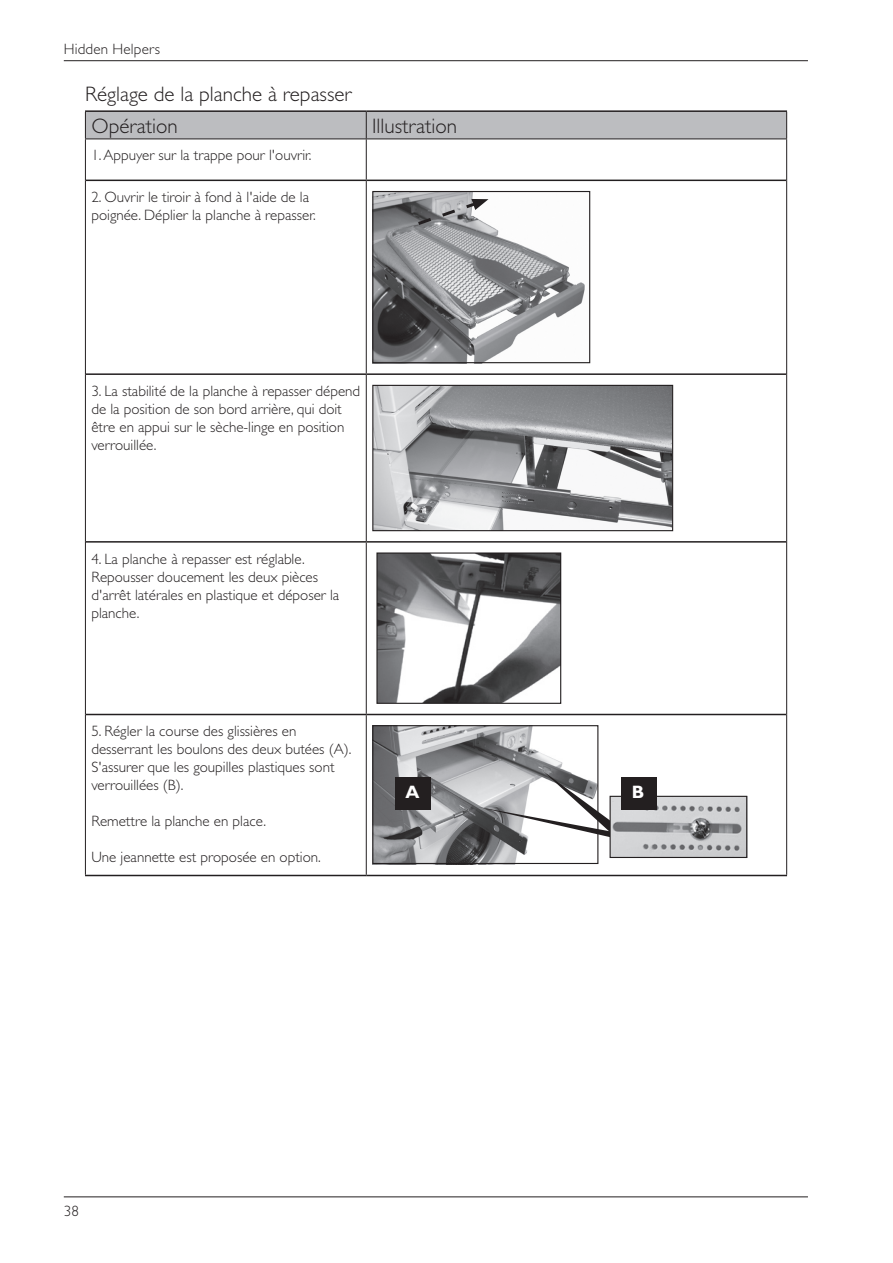
<style>
.page{position:relative;width:893px;height:1263px;background:#fff}
.page>*{position:absolute;margin:0;border:0;box-sizing:border-box;transform-origin:0 0}
.t1{font:300 21px/32.1px "Gill Sans";color:#231f20}
.t2{font:700 18px "Gill Sans";color:#fff}
.t3{font:300 15px/18px "Gill Sans";color:#231f20}
</style>
<div class="page">
<hr style="left:64px;top:60px;width:744px;height:1px;background:#231f20">
<hr style="left:64px;top:1196px;width:744px;height:1px;background:#231f20">
<hr style="left:85px;top:110px;width:281px;height:2px;background:#231f20">
<hr style="left:366px;top:110px;width:421px;height:2px;background:#231f20">
<svg style="left:85px;top:111px;width:702px;height:28px;background:#b3b4b6"></svg>
<hr style="left:85px;top:139px;width:281px;height:1px;background:#231f20">
<hr style="left:85px;top:139px;width:1px;height:41px;background:#231f20">
<hr style="left:366px;top:139px;width:1px;height:41px;background:#231f20">
<hr style="left:786px;top:139px;width:1px;height:41px;background:#231f20">
<hr style="left:85px;top:180px;width:1px;height:194px;background:#231f20">
<hr style="left:366px;top:181px;width:1px;height:192px;background:#231f20">
<hr style="left:786px;top:180px;width:1px;height:194px;background:#231f20">
<hr style="left:85px;top:374px;width:1px;height:168px;background:#231f20">
<hr style="left:366px;top:375px;width:1px;height:166px;background:#231f20">
<hr style="left:786px;top:374px;width:1px;height:168px;background:#231f20">
<hr style="left:85px;top:542px;width:1px;height:172px;background:#231f20">
<hr style="left:366px;top:543px;width:1px;height:171px;background:#231f20">
<hr style="left:786px;top:542px;width:1px;height:172px;background:#231f20">
<hr style="left:85px;top:714px;width:1px;height:161px;background:#231f20">
<hr style="left:366px;top:715px;width:1px;height:160px;background:#231f20">
<hr style="left:786px;top:714px;width:1px;height:161px;background:#231f20">
<hr style="left:86px;top:180px;width:280px;height:1px;background:#231f20">
<hr style="left:366px;top:180px;width:420px;height:1px;background:#231f20">
<hr style="left:86px;top:373px;width:280px;height:2px;background:#231f20">
<hr style="left:366px;top:373px;width:420px;height:2px;background:#231f20">
<hr style="left:86px;top:541px;width:280px;height:2px;background:#231f20">
<hr style="left:366px;top:541px;width:420px;height:2px;background:#231f20">
<hr style="left:366px;top:139px;width:421px;height:1px;background:#231f20">
<hr style="left:86px;top:714px;width:280px;height:1px;background:#231f20">
<hr style="left:85px;top:875px;width:281px;height:1px;background:#231f20">
<hr style="left:366px;top:714px;width:420px;height:1px;background:#231f20">
<hr style="left:366px;top:875px;width:421px;height:1px;background:#231f20">
<img style="left:373px;top:193px;width:217px;height:171px">
<div style="left:372px;top:191px;width:218px;height:172px;border:1px solid #231f20"></div>
<svg style="left:415px;top:199px;width:73px;height:28px;background:#98989b"></svg>
<img style="left:374px;top:387px;width:297px;height:142px">
<div style="left:372px;top:385px;width:301px;height:146px;border:1px solid #231f20"></div>
<img style="left:378px;top:554px;width:181px;height:148px">
<div style="left:376px;top:552px;width:185px;height:152px;border:1px solid #231f20"></div>
<img style="left:373px;top:727px;width:194px;height:138px">
<div style="left:372px;top:725px;width:226px;height:139px;border:1px solid #231f20"></div>
<svg style="left:477px;top:771px;width:144px;height:73px"></svg>
<img style="left:612px;top:798px;width:133px;height:58px">
<div style="left:610px;top:796px;width:137px;height:62px;border:1px solid #231f20"></div>
<div style="left:395px;top:777px;width:36px;height:33px;background:#231f20"></div>
<div style="left:621px;top:777px;width:35px;height:33px;background:#231f20"></div>
<p class="t3" style="left:64px;top:40px;width:98px">Hidden Helpers</p>
<h1 class="t1" style="left:91px;top:78px;width:262px;text-indent:-6px">Réglage de la planche à repasser<br>Opération</h1>
<p class="t3" style="left:91px;top:147px;width:222px">1. Appuyer sur la trappe pour l'ouvrir.</p>
<p class="t3" style="left:91px;top:188px;width:226px">2. Ouvrir le tiroir à fond à l'aide de la poignée. Déplier la planche à repasser.</p>
<h1 class="t1" style="left:372px;top:110px;width:86px">Illustration</h1>
<p class="t3" style="left:91px;top:382px;width:270px">3. La stabilité de la planche à repasser dépend de la position de son bord arrière, qui doit être en appui sur le sèche-linge en position verrouillée.</p>
<p class="t3" style="left:91px;top:550px;width:249px">4. La planche à repasser est réglable.<br>Repousser doucement les deux pièces d'arrêt latérales en plastique et déposer la planche.</p>
<p class="t3" style="left:91px;top:722px;width:261px">5. Régler la course des glissières en desserrant les boulons des deux butées (A).<br>S'assurer que les goupilles plastiques sont verrouillées (B).</p>
<p class="t3" style="left:91px;top:812px;width:176px">Remettre la planche en place.</p>
<p class="t3" style="left:91px;top:848px;width:231px">Une jeannette est proposée en option.</p>
<p class="t2" style="left:405px;top:781px;width:16px">A</p>
<p class="t2" style="left:632px;top:781px;width:14px">B</p>
<p class="t3" style="left:64px;top:1202px;width:8px">38</p>
</div>
